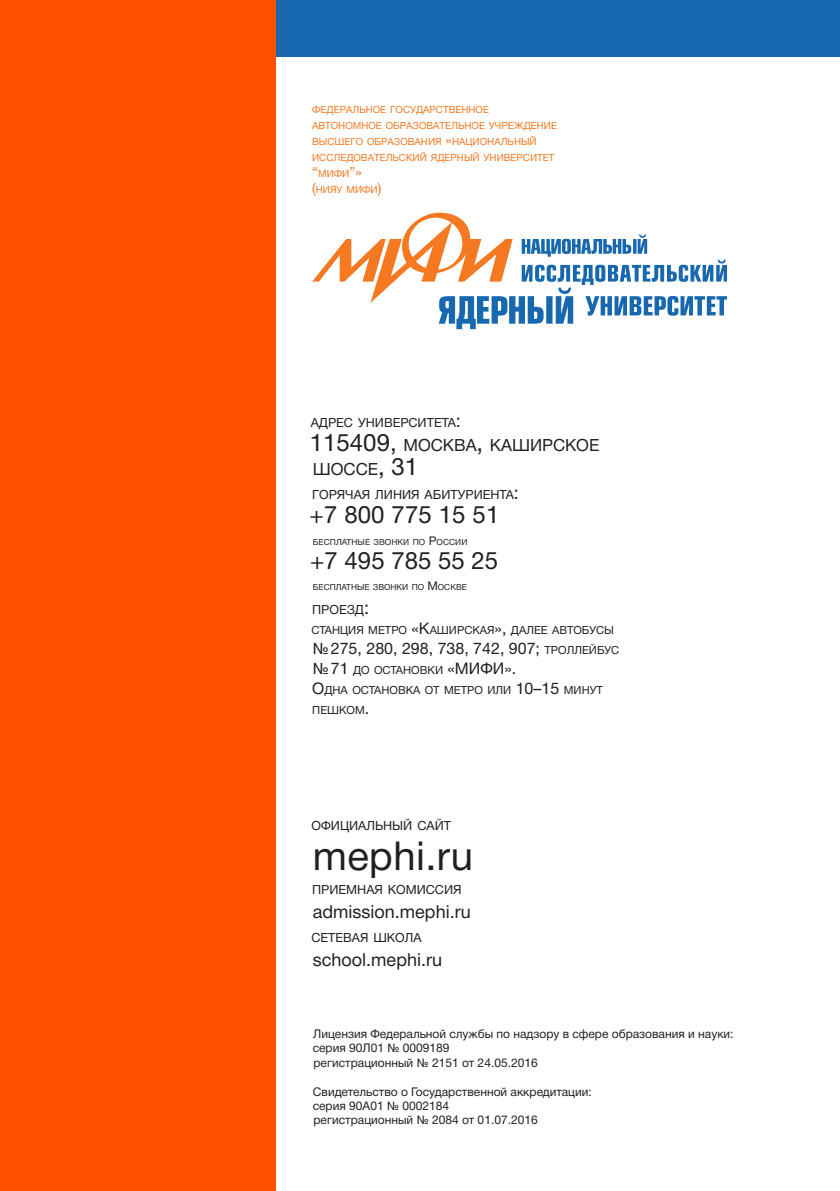
<style>
.page{position:relative;width:840px;height:1191px;background:#fff}
.page>*{position:absolute;margin:0;border:0;box-sizing:border-box;transform-origin:0 0}
.t1{font:40px "Helvetica Neue Cyr";letter-spacing:.01em;color:#231f20}
.t2{font:24px "Helvetica Neue Cyr";letter-spacing:.005em;color:#231f20}
.t3{font:24px "Helvetica Neue Cyr";color:#231f20}
.t4{font:18px "Helvetica Neue Cyr";color:#231f20}
.t5{font:16.8px/24px "Helvetica Neue Cyr";color:#231f20}
.t6{font:16px "Helvetica Neue Cyr";color:#231f20}
.t7{font:12.6px "Helvetica Neue Cyr";color:#231f20}
.t8{font:12px/14.4px "Helvetica Neue Cyr";color:#231f20}
.t9{font:11.2px/20px "Helvetica Neue Cyr";color:#231f20}
.t10{font:9.8px/16px "Helvetica Neue";color:#f47921}
.t11{font:8.4px "Helvetica Neue Cyr";color:#231f20}
.s1{font-size:14px}
.s2{font-size:18px}
.s3{font-size:24px}
.s4{font-size:12px}
.s5{font-size:16px}
.s6{font-size:11.2px}
</style>
<div class="page">
<div style="left:0;top:0;width:839px;height:57px;background:#1768ae"></div>
<div style="left:0;top:0;width:276px;height:1191px;background:#ff5000"></div>
<svg style="left:312px;top:213px;width:414px;height:116px"></svg>
<p class="t10" style="left:312px;top:102px;width:246px">федеральное государственное автономное образовательное учреждение высшего образования <span class="s1">«</span>национальный исследовательский ядерный университет <span class="s1">“</span>мифи<span class="s1">”</span><span class="s1">»<br>(</span>нияу мифи<span class="s1">)</span></p>
<p class="t7" style="left:310px;top:415px;width:151px">адрес университета<span class="s2">:</span></p>
<h3 class="t5" style="left:310px;top:433px;width:291px"><span class="s3">115409,</span> москва<span class="s3">,</span> каширское шоссе<span class="s3">, 31</span></h3>
<p class="t7" style="left:312px;top:487px;width:208px">горячая линия абитуриента<span class="s2">:</span></p>
<h2 class="t2" style="left:309px;top:501px;width:191px">+7 800 775 15 51</h2>
<p class="t11" style="left:312px;top:537px;width:156px">бесплатные звонки по <span class="s4">Р</span>оссии</p>
<h2 class="t3" style="left:310px;top:547px;width:189px">+7 495 785 55 25</h2>
<p class="t11" style="left:312px;top:583px;width:155px">бесплатные звонки по <span class="s4">М</span> оскве</p>
<p class="t7" style="left:312px;top:603px;width:58px">проезд<span class="s2">:</span></p>
<p class="t9" style="left:311px;top:620px;width:304px">станция метро <span class="s5">«К</span>аширская<span class="s5">»,</span> далее автобусы</p>
<h3 class="t6" style="left:312px;top:640px;width:308px">№275, 280, 298, 738, 742, 907; <span class="s6">троллейбус</span></h3>
<p class="t9" style="left:312px;top:660px;width:292px"><span class="s5">№71</span> до остановки <span class="s5">«МИФИ».<br>О</span>дна остановка от метро или <span class="s5">10–15</span> минут пешком<span class="s5">.</span></p>
<p class="t7" style="left:311px;top:818px;width:141px">официальный сайт</p>
<h1 class="t1" style="left:312px;top:833px;width:161px">mephi.ru</h1>
<p class="t7" style="left:312px;top:882px;width:151px">приемная комиссия</p>
<h3 class="t4" style="left:312px;top:901px;width:159px">admission.mephi.ru</h3>
<p class="t7" style="left:311px;top:930px;width:111px">сетевая школа</p>
<h3 class="t4" style="left:313px;top:949px;width:131px">school.mephi.ru</h3>
<p class="t8" style="left:312px;top:1026px;width:422px">Лицензия Федеральной службы по надзору в сфере образования и науки: серия 90Л01 № 0009189<br>регистрационный № 2151 от 24.05.2016</p>
<p class="t8" style="left:312px;top:1084px;width:280px">Свидетельство о Государственной аккредитации: серия 90А01 № 0002184<br>регистрационный № 2084 от 01.07.2016</p>
</div>
